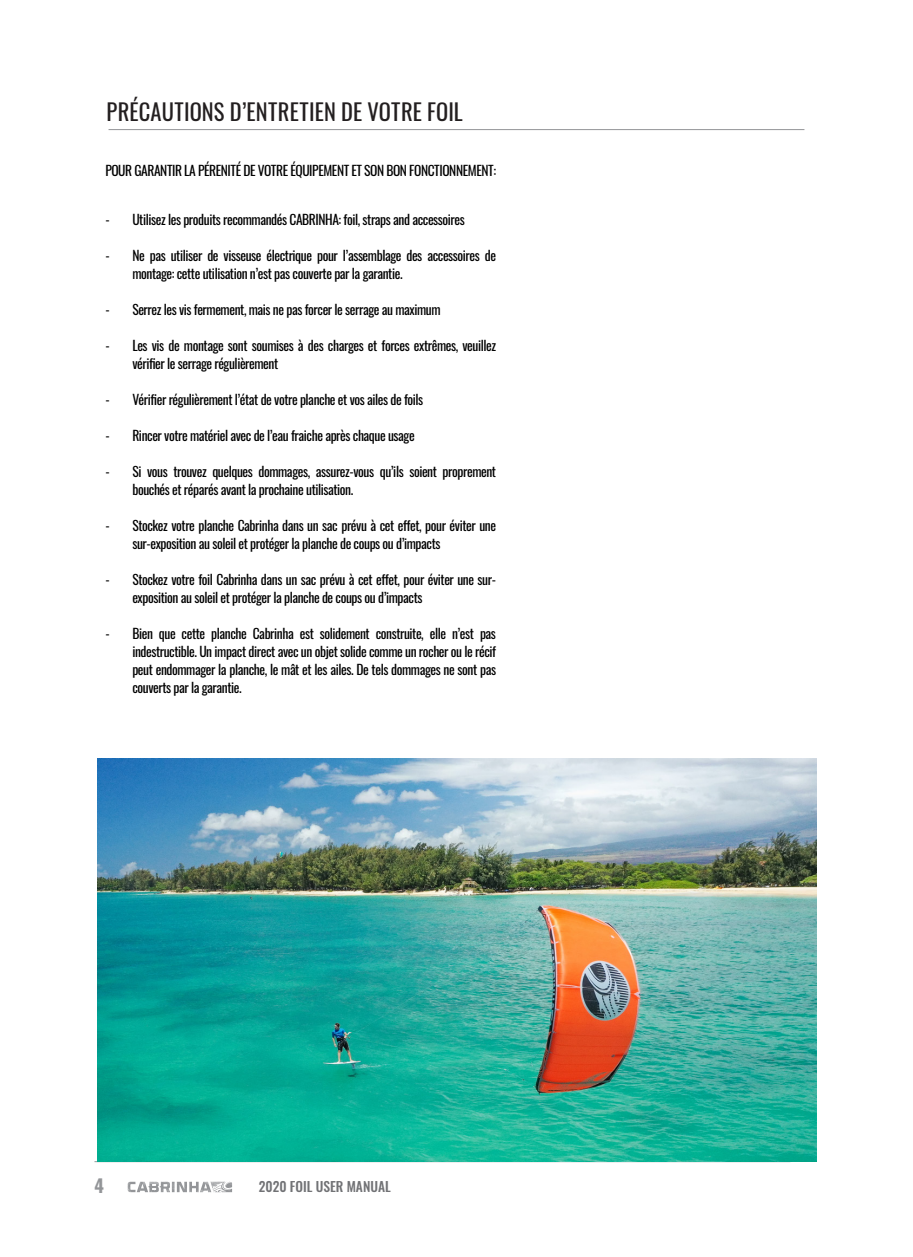
<style>
.page{position:relative;width:913px;height:1257px;background:#fff}
.page>*{position:absolute;margin:0;border:0;box-sizing:border-box;transform-origin:0 0}
.t1{font:22.5px "Oswald";letter-spacing:.005em;color:#231f20}
.t2{font:700 18px "Oswald";color:#939598}
.t3{font:13.5px/18px "Oswald";letter-spacing:-.03em;color:#000}
.t4{font:500 13.5px "Oswald";color:#717275}
</style>
<div class="page">
<hr style="left:108px;top:129px;width:696px;height:1px;background:#939598">
<hr style="left:94px;top:1161px;width:696px;height:1px;background:#939598">
<svg style="left:128px;top:1181px;width:104px;height:11px"></svg>
<img style="left:97px;top:758px;width:719px;height:403px">
<p class="t1" style="left:107px;top:91px;width:357px">PRÉCAUTIONS D’ENTRETIEN DE VOTRE FOIL</p>
<p class="t3" style="left:105px;top:160px;width:392px">POUR GARANTIR LA PÉRENITÉ DE VOTRE ÉQUIPEMENT ET SON BON FONCTIONNEMENT:</p>
<p class="t3" style="left:105px;top:209px;width:361px">- Utilisez les produits recommandés CABRINHA: foil, straps and accessoires</p>
<p class="t3" style="left:132px;top:245px;width:365px;text-indent:-27px">- Ne pas utiliser de visseuse électrique pour l’assemblage des accessoires de montage: cette utilisation n’est pas couverte par la garantie.</p>
<p class="t3" style="left:105px;top:299px;width:336px">- Serrez les vis fermement, mais ne pas forcer le serrage au maximum</p>
<p class="t3" style="left:132px;top:335px;width:365px;text-indent:-27px">- Les vis de montage sont soumises à des charges et forces extrêmes, veuillez vérifier le serrage régulièrement</p>
<p class="t3" style="left:105px;top:389px;width:319px">- Vérifier régulièrement l’état de votre planche et vos ailes de foils</p>
<p class="t3" style="left:105px;top:425px;width:311px">- Rincer votre matériel avec de l’eau fraiche après chaque usage</p>
<p class="t3" style="left:132px;top:461px;width:365px;text-indent:-27px">- Si vous trouvez quelques dommages, assurez-vous qu’ils soient proprement bouchés et réparés avant la prochaine utilisation.</p>
<p class="t3" style="left:132px;top:515px;width:365px;text-indent:-27px">- Stockez votre planche Cabrinha dans un sac prévu à cet effet, pour éviter une sur-exposition au soleil et protéger la planche de coups ou d’impacts</p>
<p class="t3" style="left:132px;top:569px;width:365px;text-indent:-27px">- Stockez votre foil Cabrinha dans un sac prévu à cet effet, pour éviter une sur&shy;exposition au soleil et protéger la planche de coups ou d’impacts</p>
<p class="t3" style="left:132px;top:623px;width:365px;text-align:justify;text-indent:-27px">- Bien que cette planche Cabrinha est solidement construite, elle n’est pas indestructible. Un impact direct avec un objet solide comme un rocher ou le récif peut endommager la planche, le mât et les ailes. De tels dommages ne sont pas couverts par la garantie.</p>
<h2 class="t2" style="left:94px;top:1176px;width:11px">4</h2>
<p class="t4" style="left:259px;top:1179px;width:133px">2020 FOIL USER MANUAL</p>
</div>
